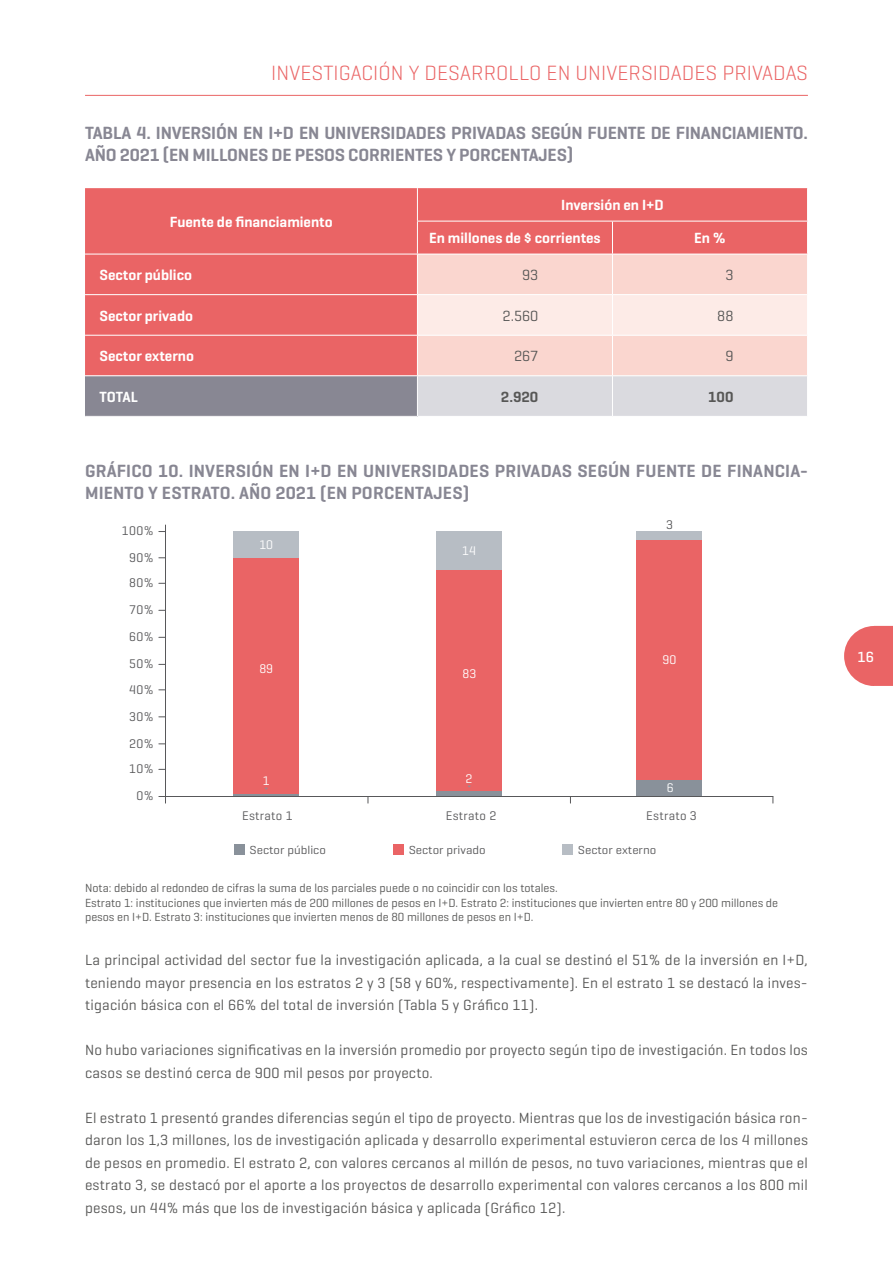
<style>
.page{position:relative;width:893px;height:1263px;background:#fff}
.page>*{position:absolute;margin:0;border:0;box-sizing:border-box;transform-origin:0 0}
.t1{font:300 21px "Geogrotesque";letter-spacing:.005em;color:#ea6465}
.t2{font:600 18px "Geogrotesque";letter-spacing:-.01em;color:#888793}
.t3{font:600 18px "Geogrotesque";letter-spacing:.01em;color:#888793}
.t4{font:15px/22.5px "Geogrotesque";letter-spacing:.015em;color:#575756;text-align:justify}
.t5{font:600 15px/33px "Geogrotesque";color:#fff}
.t6{font:600 15px "Geogrotesque";color:#575756}
.t7{font:500 15px "Geogrotesque";color:#fff}
.t8{font:12.75px "Geogrotesque";letter-spacing:.02em;color:#58585a}
.t9{font:12.75px "Geogrotesque";color:#fff}
.t10{font:12px/14.4px "Geogrotesque";color:#575756}
.t11{font:11.85px "Geogrotesque";color:#58585a;scale:1.07 1}
</style>
<div class="page">
<hr style="left:85px;top:95px;width:723px;height:1px;background:#ea6465">
<svg style="left:844px;top:626px;width:49px;height:60px;background:#ec7879"></svg>
<div style="left:85px;top:188px;width:722px;height:187px;background:#ea6465"></div>
<div style="left:418px;top:255px;width:389px;height:120px;background:#fad6cf"></div>
<div style="left:418px;top:295px;width:389px;height:40px;background:#fdebe7"></div>
<div style="left:85px;top:376px;width:332px;height:40px;background:#888793"></div>
<div style="left:418px;top:376px;width:389px;height:40px;background:#dadadf"></div>
<hr style="left:417px;top:188px;width:1px;height:33px;background:#fff">
<hr style="left:417px;top:221px;width:1px;height:33px;background:#fff">
<hr style="left:612px;top:221px;width:1px;height:33px;background:#fff">
<hr style="left:85px;top:254px;width:332px;height:1px;background:#fff">
<hr style="left:85px;top:294px;width:332px;height:1px;background:#fff">
<hr style="left:85px;top:335px;width:332px;height:1px;background:#fff">
<hr style="left:417px;top:221px;width:195px;height:1px;background:#fff">
<hr style="left:612px;top:221px;width:196px;height:1px;background:#fff">
<hr style="left:417px;top:254px;width:195px;height:1px;background:#fff">
<hr style="left:417px;top:254px;width:1px;height:40px;background:#fff">
<hr style="left:612px;top:254px;width:196px;height:1px;background:#fff">
<hr style="left:612px;top:254px;width:1px;height:40px;background:#fff">
<hr style="left:417px;top:294px;width:195px;height:1px;background:#fff">
<hr style="left:417px;top:295px;width:1px;height:40px;background:#fff">
<hr style="left:612px;top:294px;width:196px;height:1px;background:#fff">
<hr style="left:612px;top:295px;width:1px;height:40px;background:#fff">
<hr style="left:417px;top:335px;width:195px;height:1px;background:#fff">
<hr style="left:417px;top:336px;width:1px;height:39px;background:#fff">
<hr style="left:612px;top:335px;width:196px;height:1px;background:#fff">
<hr style="left:612px;top:336px;width:1px;height:39px;background:#fff">
<hr style="left:612px;top:376px;width:1px;height:40px;background:#fff">
<div style="left:637px;top:538px;width:65px;height:242px;background:#ea6465"></div>
<div style="left:437px;top:567px;width:65px;height:225px;background:#ea6465"></div>
<div style="left:233px;top:531px;width:66px;height:29px;background:#b7bdc4"></div>
<div style="left:233px;top:558px;width:66px;height:236px;background:#ea6465"></div>
<div style="left:437px;top:531px;width:65px;height:39px;background:#b7bdc4"></div>
<hr style="left:165px;top:525px;width:1px;height:271px;background:#58585a">
<svg style="left:159px;top:796px;width:7px;height:7px"></svg>
<div style="left:562px;top:844px;width:11px;height:11px;background:#b7bdc4"></div>
<div style="left:393px;top:844px;width:10px;height:11px;background:#ea6465"></div>
<div style="left:234px;top:844px;width:10px;height:11px;background:#89919a"></div>
<hr style="left:233px;top:793px;width:66px;height:3px;background:#89919a">
<div style="left:437px;top:791px;width:65px;height:5px;background:#89919a"></div>
<div style="left:637px;top:780px;width:65px;height:16px;background:#89919a"></div>
<div style="left:637px;top:531px;width:65px;height:9px;background:#b7bdc4"></div>
<hr style="left:165px;top:796px;width:608px;height:1px;background:#58585a">
<h1 class="t1" style="left:271px;top:59px;width:329px">INVESTIGACIÓN Y DESARROLLO EN UNIVERSIDADES</h1>
<h1 class="t1" style="left:722px;top:59px;width:23px">PRIVADAS</h1>
<p class="t2" style="left:85px;top:122px;width:11px">TABLA</p>
<p class="t2" style="left:136px;top:122px;width:209px">4. INVERSIÓN EN I+D EN UNIVE</p>
<p class="t2" style="left:370px;top:122px;width:21px">RSIDADES</p>
<p class="t2" style="left:451px;top:122px;width:31px">PRIVADAS</p>
<p class="t2" style="left:531px;top:122px;width:155px">SEGÚNFUENTEDE FINANCIAMIEN</p>
<p class="t2" style="left:784px;top:122px;width:25px">TO.</p>
<p class="t2" style="left:85px;top:143px;width:117px">AÑO 2021 (EN MILL</p>
<p class="t2" style="left:227px;top:143px;width:22px">ONES</p>
<p class="t2" style="left:271px;top:143px;width:268px">DE PESOS CORRIENTES Y PORCENTAJES</p>
<p class="t2" style="left:567px;top:142px;width:8px">)</p>
<p class="t5" style="left:170px;top:205px;width:164px">FUENTE DE FINANCIAMIENTO</p>
<p class="t5" style="left:429px;top:188px;width:236px;text-indent:132px">INVERSIÓN EN I+D<br>EN MILLONES DE $ CORRIENTES</p>
<p class="t5" style="left:694px;top:221px;width:33px">EN %</p>
<p class="t5" style="left:100px;top:258px;width:94px">SECTOR PÚBLICO</p>
<p class="t4" style="left:522px;top:263px;width:18px">93</p>
<p class="t4" style="left:725px;top:263px;width:10px">3</p>
<p class="t5" style="left:100px;top:299px;width:95px">SECTOR PRIVADO</p>
<p class="t4" style="left:503px;top:304px;width:37px">2.560</p>
<p class="t4" style="left:717px;top:304px;width:18px">88</p>
<p class="t5" style="left:100px;top:339px;width:96px">SECTOR EXTERNO</p>
<p class="t4" style="left:514px;top:344px;width:26px">267</p>
<p class="t4" style="left:725px;top:344px;width:10px">9</p>
<p class="t5" style="left:99px;top:380px;width:40px">TOTAL</p>
<p class="t6" style="left:501px;top:387px;width:39px">2.920</p>
<p class="t6" style="left:708px;top:387px;width:27px">100</p>
<p class="t2" style="left:85px;top:460px;width:32px">GRÁFIC</p>
<p class="t2" style="left:142px;top:460px;width:243px">O 10. INVERSIÓN EN I+D EN UNIVE</p>
<p class="t2" style="left:411px;top:460px;width:22px">RSIDADES</p>
<p class="t2" style="left:495px;top:460px;width:32px">PRIVADAS</p>
<p class="t2" style="left:577px;top:460px;width:160px">SEGÚNFUENTEDE FINANCIA</p>
<p class="t2" style="left:800px;top:460px;width:9px">-</p>
<p class="t2" style="left:85px;top:482px;width:11px">MIEN</p>
<p class="t3" style="left:125px;top:482px;width:310px">TO Y ESTRATO. AÑO 2021 (EN PORCENTAJES</p>
<p class="t2" style="left:463px;top:480px;width:8px">)</p>
<p class="t8" style="left:122px;top:523px;width:33px">100%</p>
<p class="t8" style="left:129px;top:549px;width:26px">90%</p>
<p class="t8" style="left:129px;top:575px;width:26px">80%</p>
<p class="t8" style="left:129px;top:602px;width:26px">70%</p>
<p class="t8" style="left:129px;top:629px;width:26px">60%</p>
<p class="t8" style="left:129px;top:656px;width:26px">50%</p>
<p class="t8" style="left:129px;top:681px;width:26px">40%</p>
<p class="t8" style="left:129px;top:708px;width:26px">30%</p>
<p class="t8" style="left:129px;top:735px;width:26px">20%</p>
<p class="t8" style="left:129px;top:761px;width:26px">10%</p>
<p class="t8" style="left:136px;top:788px;width:19px">0%</p>
<p class="t9" style="left:259px;top:537px;width:15px">10</p>
<p class="t9" style="left:259px;top:661px;width:15px">89</p>
<p class="t9" style="left:462px;top:543px;width:15px">14</p>
<p class="t9" style="left:463px;top:666px;width:15px">83</p>
<p class="t9" style="left:263px;top:772px;width:8px">1</p>
<p class="t9" style="left:466px;top:771px;width:8px">2</p>
<p class="t8" style="left:666px;top:516px;width:8px">3</p>
<p class="t9" style="left:663px;top:651px;width:15px">90</p>
<p class="t9" style="left:667px;top:780px;width:8px">6</p>
<p class="t8" style="left:242px;top:807px;width:52px">Estrato 1</p>
<p class="t8" style="left:446px;top:807px;width:52px">Estrato 2</p>
<p class="t8" style="left:646px;top:807px;width:52px">Estrato 3</p>
<p class="t11" style="left:250px;top:842px;width:73px">Sector público</p>
<p class="t11" style="left:409px;top:842px;width:73px">Sector privado</p>
<p class="t11" style="left:578px;top:842px;width:75px">Sector externo</p>
<p class="t10" style="left:85px;top:880px;width:695px">Nota: debido al redondeo de cifras la suma de los parciales puede o no coincidir con los totales.<br>Estrato 1: instituciones que invierten más de 200 millones de pesos en I+D. Estrato 2: instituciones que invierten entre 80 y 200 millones de pesos en I+D. Estrato 3: instituciones que invierten menos de 80 millones de pesos en I+D.</p>
<p class="t4" style="left:85px;top:948px;width:724px">La principal actividad del sector fue la investigación aplicada, a la cual se destinó el 51% de la inversión en I+D, teniendo mayor presencia en los estratos 2 y 3 (58 y 60%, respectivamente). En el estrato 1 se destacó la inves&shy;tigación básica con el 66% del total de inversión (Tabla 5 y Gráfico 11).</p>
<p class="t4" style="left:85px;top:1038px;width:724px">No hubo variaciones significativas en la inversión promedio por proyecto según tipo de investigación. En todos los casos se destinó cerca de 900 mil pesos por proyecto.</p>
<p class="t4" style="left:85px;top:1106px;width:724px">El estrato 1 presentó grandes diferencias según el tipo de proyecto. Mientras que los de investigación básica ron&shy;daron los 1,3 millones, los de investigación aplicada y desarrollo experimental estuvieron cerca de los 4 millones de pesos en promedio. El estrato 2, con valores cercanos al millón de pesos, no tuvo variaciones, mientras que el estrato 3, se destacó por el aporte a los proyectos de desarrollo experimental con valores cercanos a los 800 mil pesos, un 44% más que los de investigación básica y aplicada (Gráfico 12).</p>
<p class="t7" style="left:857px;top:647px;width:18px">16</p>
</div>
